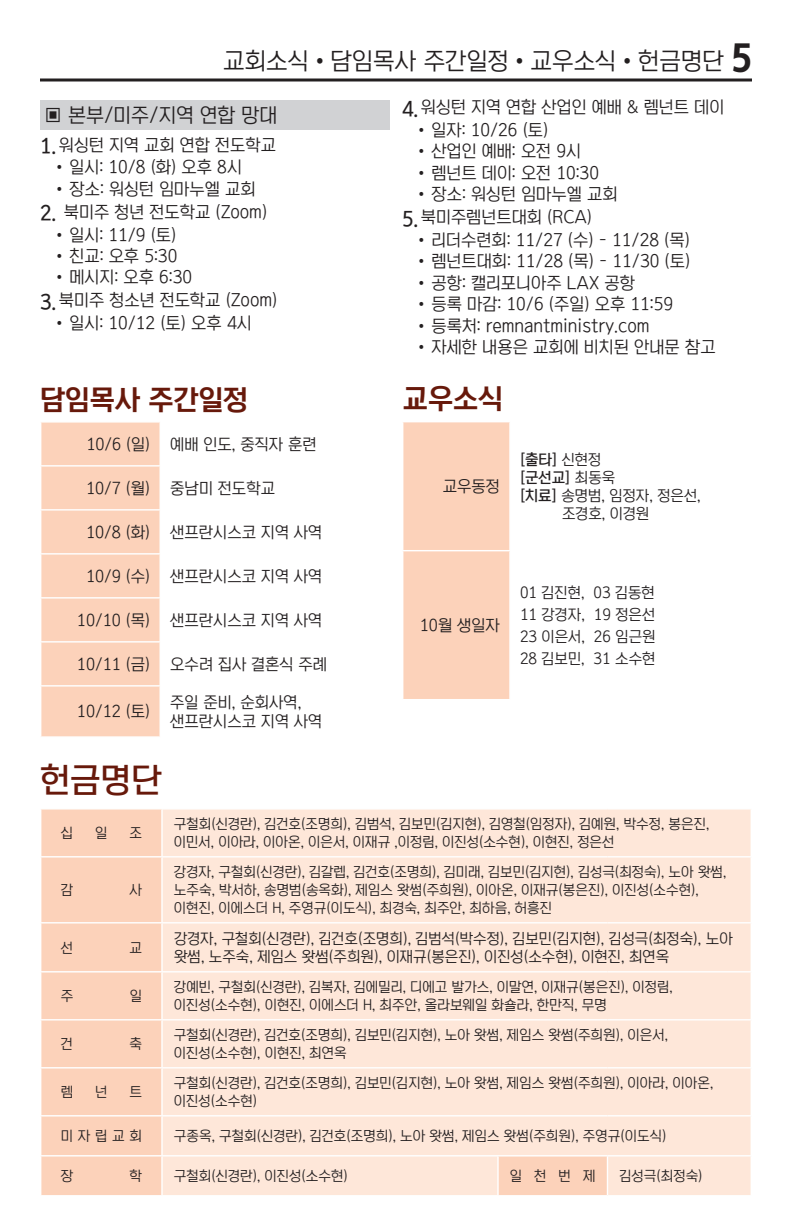
<style>
.page{position:relative;width:792px;height:1224px;background:#fff}
.page>*{position:absolute;margin:0;border:0;box-sizing:border-box;transform-origin:0 0}
.t1{font:34px "Korean TITGD2 R";color:#67190b}
.t2{font:28px "Korean TITGD3 R";color:#67190b}
.t3{font:24px "Korean TITGD1 R";color:#231f20}
.t4{font:20px "Korean TITGD1 R";color:#231f20}
.t5{font:17px/22.8px "Korean TITGD1 R";color:#231f20}
.t6{font:16px/19.2px "Korean TITGD1 R";color:#231f20}
.t7{font:15px/22px "Korean TITGD1 R";color:#231f20}
.t8{font:15px/18px "Korean TITGD2 R";color:#231f20}
.t9{font:14px/18px "Korean TITGD1 R";color:#231f20}
.s1{font-family:"Korean TITGD4 R";font-size:36px}
.s2{font-family:"Korean TITGD2 R";font-size:20px}
.s3{font-family:"Korean TITGD1 R"}
.s4{font-family:"Korean TITGD2 R"}
</style>
<div class="page">
<hr style="left:40px;top:79px;width:712px;height:3px;background:#231f20">
<div style="left:40px;top:100px;width:350px;height:30px;background:#d1d2d4"></div>
<div style="left:41px;top:423px;width:119px;height:313px;background:#fcd2ba"></div>
<hr style="left:40px;top:465px;width:120px;height:2px;background:#fff">
<hr style="left:40px;top:509px;width:120px;height:2px;background:#fff">
<hr style="left:40px;top:553px;width:120px;height:2px;background:#fff">
<hr style="left:40px;top:597px;width:120px;height:2px;background:#fff">
<hr style="left:40px;top:641px;width:120px;height:2px;background:#fff">
<hr style="left:40px;top:685px;width:120px;height:2px;background:#fff">
<div style="left:403px;top:422px;width:106px;height:277px;background:#fcd2ba"></div>
<hr style="left:402px;top:550px;width:108px;height:1px;background:#fff">
<div style="left:41px;top:810px;width:120px;height:385px;background:#fcd2ba"></div>
<div style="left:163px;top:810px;width:588px;height:385px;background:#fee7d9"></div>
<hr style="left:40px;top:856px;width:122px;height:2px;background:#fff">
<hr style="left:40px;top:922px;width:122px;height:2px;background:#fff">
<hr style="left:40px;top:971px;width:122px;height:2px;background:#fff">
<hr style="left:40px;top:1019px;width:122px;height:2px;background:#fff">
<hr style="left:40px;top:1067px;width:122px;height:2px;background:#fff">
<hr style="left:162px;top:856px;width:336px;height:2px;background:#fff">
<hr style="left:498px;top:856px;width:110px;height:2px;background:#fff">
<hr style="left:608px;top:856px;width:144px;height:2px;background:#fff">
<hr style="left:162px;top:922px;width:336px;height:2px;background:#fff">
<hr style="left:498px;top:922px;width:110px;height:2px;background:#fff">
<hr style="left:608px;top:922px;width:144px;height:2px;background:#fff">
<hr style="left:162px;top:971px;width:336px;height:2px;background:#fff">
<hr style="left:498px;top:971px;width:110px;height:2px;background:#fff">
<hr style="left:608px;top:971px;width:144px;height:2px;background:#fff">
<hr style="left:162px;top:1019px;width:336px;height:2px;background:#fff">
<hr style="left:498px;top:1019px;width:110px;height:2px;background:#fff">
<hr style="left:608px;top:1019px;width:144px;height:2px;background:#fff">
<hr style="left:162px;top:1067px;width:336px;height:2px;background:#fff">
<hr style="left:498px;top:1067px;width:110px;height:2px;background:#fff">
<hr style="left:608px;top:1067px;width:144px;height:2px;background:#fff">
<hr style="left:40px;top:1115px;width:122px;height:2px;background:#fff">
<hr style="left:162px;top:1115px;width:336px;height:2px;background:#fff">
<hr style="left:498px;top:1115px;width:110px;height:2px;background:#fff">
<hr style="left:608px;top:1115px;width:144px;height:2px;background:#fff">
<hr style="left:40px;top:1155px;width:122px;height:2px;background:#fff">
<hr style="left:162px;top:1155px;width:336px;height:2px;background:#fff">
<hr style="left:498px;top:1155px;width:110px;height:2px;background:#fff">
<hr style="left:497px;top:1157px;width:2px;height:38px;background:#fff">
<hr style="left:608px;top:1155px;width:144px;height:2px;background:#fff">
<hr style="left:607px;top:1157px;width:1px;height:38px;background:#fff">
<h3 class="t3" style="left:223px;top:48px;width:530px">교회소식•담임목사 주간일정•교우소식•헌금명단 <span class="s1">5</span></h3>
<h3 class="t4" style="left:44px;top:104px;width:235px">▣ 본부/미주/지역 연합 망대</h3>
<p class="t5" style="left:402px;top:96px;width:324px"><span class="s2">4.</span>워싱턴 지역 연합 산업인 예배 &amp; 렘넌트 데이</p>
<p class="t5" style="left:414px;top:119px;width:136px">•일자: 10/26 (토)</p>
<p class="t5" style="left:414px;top:140px;width:169px">•산업인 예배: 오전 9시</p>
<p class="t5" style="left:414px;top:161px;width:187px">•렘넌트 데이: 오전 10:30</p>
<p class="t5" style="left:402px;top:183px;width:217px;text-indent:12px">•장소: 워싱턴 임마누엘 교회<br><span class="s2">5.</span>북미주렘넌트대회 (RCA)</p>
<p class="t5" style="left:414px;top:229px;width:277px">•리더수련회: 11/27 (수) - 11/28 (목)</p>
<p class="t5" style="left:414px;top:250px;width:278px">•렘넌트대회: 11/28 (목) - 11/30 (토)</p>
<p class="t5" style="left:414px;top:271px;width:223px">•공항: 캘리포니아주 LAX 공항</p>
<p class="t5" style="left:414px;top:293px;width:261px">•등록 마감: 10/6 (주일) 오후 11:59</p>
<p class="t5" style="left:414px;top:314px;width:237px">•등록처: remnantministry.com</p>
<p class="t5" style="left:414px;top:336px;width:303px">•자세한 내용은 교회에 비치된 안내문 참고</p>
<p class="t5" style="left:40px;top:100px;width:238px;line-height:29.4px;text-indent:7px">• 시간장로<br><span class="s2">1.</span>워싱턴 지역 교회 연합 전도학교</p>
<p class="t5" style="left:52px;top:156px;width:191px">•일시: 10/8 (화) 오후 8시</p>
<p class="t5" style="left:52px;top:177px;width:205px">•장소: 워싱턴 임마누엘 교회</p>
<p class="t5" style="left:40px;top:200px;width:229px"><span class="s2">2.</span> 북미주 청년 전도학교 (Zoom)</p>
<p class="t5" style="left:52px;top:223px;width:126px">•일시: 11/9 (토)</p>
<p class="t5" style="left:52px;top:245px;width:127px">•친교: 오후 5:30</p>
<p class="t5" style="left:40px;top:266px;width:239px;text-indent:12px">•메시지: 오후 6:30<br><span class="s2">3.</span>북미주 청소년 전도학교 (Zoom)</p>
<p class="t5" style="left:52px;top:312px;width:201px">•일시: 10/12 (토) 오후 4시</p>
<h2 class="t2" style="left:40px;top:384px;width:210px">담임목사 주간일정</h2>
<p class="t6" style="left:86px;top:434px;width:65px">10/6 (일)</p>
<p class="t6" style="left:170px;top:434px;width:148px">예배 인도, 중직자 훈련</p>
<p class="t6" style="left:86px;top:478px;width:66px">10/7 (월)</p>
<p class="t6" style="left:170px;top:478px;width:106px">중남미 전도학교</p>
<p class="t6" style="left:86px;top:522px;width:66px">10/8 (화)</p>
<p class="t6" style="left:170px;top:522px;width:154px">샌프란시스코 지역 사역</p>
<p class="t6" style="left:86px;top:566px;width:66px">10/9 (수)</p>
<p class="t6" style="left:170px;top:566px;width:154px">샌프란시스코 지역 사역</p>
<p class="t6" style="left:77px;top:610px;width:75px">10/10 (목)</p>
<p class="t6" style="left:170px;top:610px;width:154px">샌프란시스코 지역 사역</p>
<p class="t6" style="left:77px;top:654px;width:75px">10/11 (금)</p>
<p class="t6" style="left:170px;top:654px;width:158px">오수려 집사 결혼식 주례</p>
<p class="t6" style="left:77px;top:702px;width:75px">10/12 (토)</p>
<p class="t6" style="left:170px;top:692px;width:154px">주일 준비, 순회사역, 샌프란시스코 지역 사역</p>
<h2 class="t2" style="left:403px;top:384px;width:102px">교우소식</h2>
<p class="t6" style="left:443px;top:477px;width:59px">교우동정</p>
<p class="t8" style="left:520px;top:450px;width:97px">[출타] <span class="s3">신현정 </span>[군선교] <span class="s3">최동욱</span></p>
<p class="t7" style="left:562px;top:486px;width:140px;line-height:18px;text-indent:-42px"><span class="s4">[치료]</span> 송명범, 임정자, 정은선, 조경호, 이경원</p>
<p class="t6" style="left:420px;top:616px;width:82px">10월 생일자</p>
<p class="t7" style="left:520px;top:581px;width:137px;text-align:justify">01 김진현, 03 김동현 11 강경자, 19 정은선 23 이은서, 26 임근원 28 김보민, 31 소수현</p>
<h1 class="t1" style="left:40px;top:762px;width:123px">헌금명단</h1>
<p class="t9" style="left:61px;top:824px;width:14px">십</p>
<p class="t9" style="left:95px;top:824px;width:14px">일</p>
<p class="t9" style="left:129px;top:824px;width:14px">조</p>
<p class="t9" style="left:174px;top:815px;width:537px">구철회(신경란), 김건호(조명희), 김범석, 김보민(김지현), 김영철(임정자), 김예원, 박수정, 봉은진, 이민서, 이아라, 이아온, 이은서, 이재규 ,이정림, 이진성(소수현), 이현진, 정은선</p>
<p class="t9" style="left:61px;top:881px;width:14px">감</p>
<p class="t9" style="left:129px;top:881px;width:14px">사</p>
<p class="t9" style="left:174px;top:863px;width:554px">강경자, 구철회(신경란), 김갈렙, 김건호(조명희), 김미래, 김보민(김지현), 김성극(최정숙), 노아 왓썸, 노주숙, 박서하, 송명범(송옥화), 제임스 왓썸(주희원), 이아온, 이재규(봉은진), 이진성(소수현), 이현진, 이에스더 H, 주영규(이도식), 최경숙, 최주안, 최하음, 허흥진</p>
<p class="t9" style="left:61px;top:938px;width:14px">선</p>
<p class="t9" style="left:129px;top:938px;width:14px">교</p>
<p class="t7" style="left:174px;top:929px;width:560px;line-height:18px">강경자, 구철회(신경란), 김건호(조명희), 김범석(박수정), 김보민(김지현), 김성극(최정숙), 노아 왓썸, 노주숙, 제임스 왓썸(주희원), 이재규(봉은진), 이진성(소수현), 이현진, 최연옥</p>
<p class="t9" style="left:61px;top:987px;width:14px">주</p>
<p class="t9" style="left:130px;top:987px;width:14px">일</p>
<p class="t9" style="left:174px;top:978px;width:500px">강예빈, 구철회(신경란), 김복자, 김에밀리, 디에고 발가스, 이말연, 이재규(봉은진), 이정림, 이진성(소수현), 이현진, 이에스더 H, 최주안, 올라보웨일 화숄라, 한만직, 무명</p>
<p class="t9" style="left:61px;top:1035px;width:14px">건</p>
<p class="t9" style="left:129px;top:1035px;width:14px">축</p>
<p class="t9" style="left:174px;top:1026px;width:496px">구철회(신경란), 김건호(조명희), 김보민(김지현), 노아 왓썸, 제임스 왓썸(주희원), 이은서, 이진성(소수현), 이현진, 최연옥</p>
<p class="t9" style="left:61px;top:1083px;width:14px">렘</p>
<p class="t9" style="left:95px;top:1083px;width:14px">넌</p>
<p class="t9" style="left:129px;top:1083px;width:14px">트</p>
<p class="t9" style="left:174px;top:1074px;width:541px">구철회(신경란), 김건호(조명희), 김보민(김지현), 노아 왓썸, 제임스 왓썸(주희원), 이아라, 이아온, 이진성(소수현)</p>
<p class="t9" style="left:61px;top:1127px;width:83px">미자립교회</p>
<p class="t9" style="left:174px;top:1127px;width:494px">구종옥, 구철회(신경란), 김건호(조명희), 노아 왓썸, 제임스 왓썸(주희원), 주영규(이도식)</p>
<p class="t9" style="left:61px;top:1167px;width:14px">장</p>
<p class="t9" style="left:129px;top:1167px;width:14px">학</p>
<p class="t9" style="left:174px;top:1167px;width:175px">구철회(신경란), 이진성(소수현)</p>
<p class="t9" style="left:510px;top:1167px;width:87px">일천번제</p>
<p class="t9" style="left:619px;top:1167px;width:85px">김성극(최정숙)</p>
</div>
